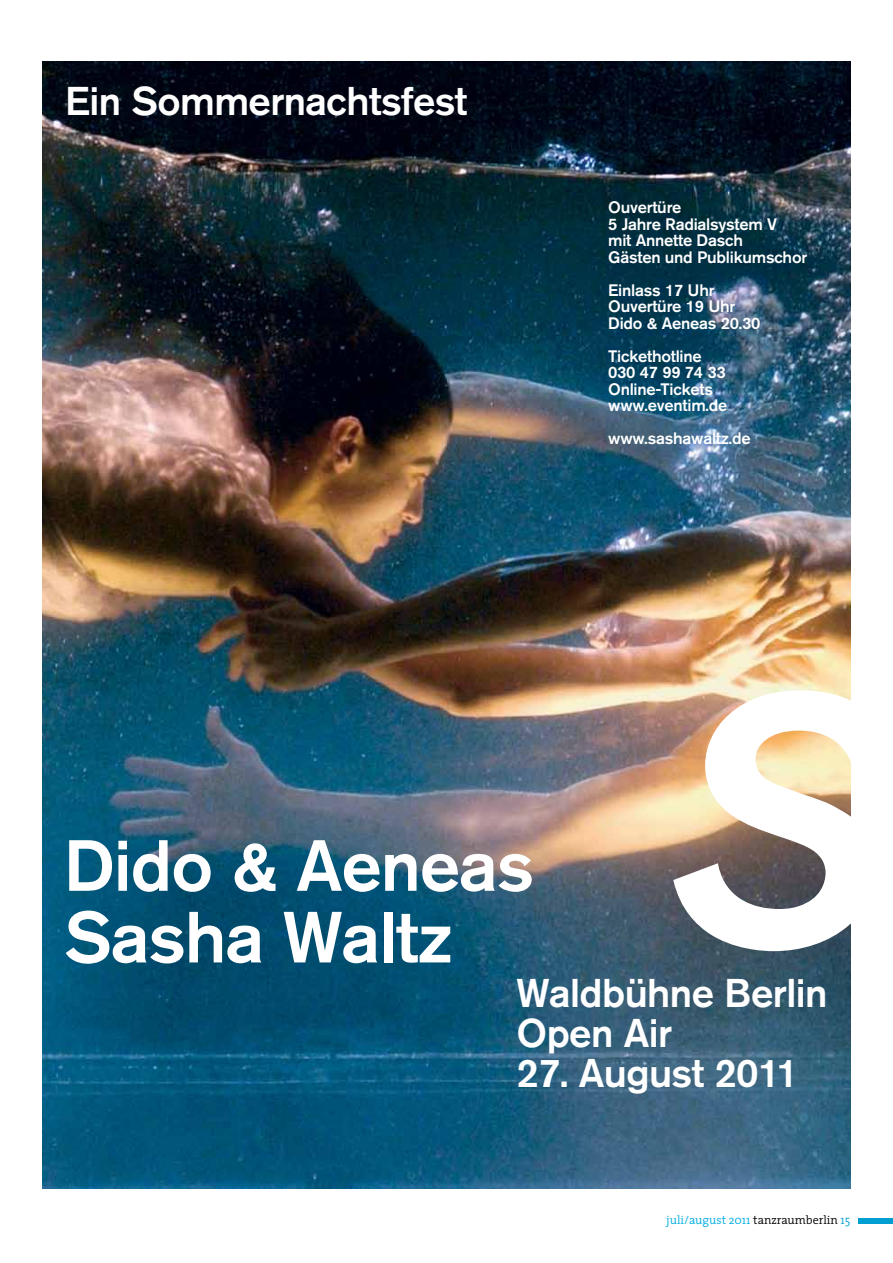
<style>
.page{position:relative;width:893px;height:1263px;background:#fff}
.page>*{position:absolute;margin:0;border:0;box-sizing:border-box;transform-origin:0 0}
.t1{font:500 71.7px/71.7px "Akzidenz Grotesk BQ";letter-spacing:-.015em;color:#fff}
.t2{font:500 39.75px/39.8px "Akzidenz Grotesk BQ";letter-spacing:-.015em;color:#fff}
.t3{font:500 16.5px/16.5px "Akzidenz Grotesk BQ";letter-spacing:-.015em;color:#fff}
.t4{font:300 12px "The Serif";color:#00ade4}
.s1{color:#000}
.s2{color:#009ed1}
</style>
<div class="page">
<div style="left:858px;top:1218px;width:35px;height:6px;background:#009ed1"></div>
<img style="left:43px;top:62px;width:807px;height:1126px">
<svg style="left:673px;top:690px;width:177px;height:261px"></svg>
<h2 class="t2" style="left:65px;top:80px;width:404px">Ein Sommernachtsfest</h2>
<p class="t3" style="left:608px;top:199px;width:200px">Ouvertüre<br>5 Jahre Radialsystem V<br>mit Annette Dasch<br>Gästen und Publikumschor</p>
<p class="t3" style="left:608px;top:281px;width:154px">Einlass 17 Uhr<br>Ouvertüre 19 Uhr<br>Dido &amp; Aeneas 20.30</p>
<p class="t3" style="left:608px;top:347px;width:121px">Tickethotline<br>030 47 99 74 33<br>Online-Tickets www.eventim.de</p>
<p class="t3" style="left:608px;top:430px;width:144px">www.sashawaltz.de</p>
<h1 class="t1" style="left:64px;top:828px;width:471px">Dido &amp; Aeneas<br>Sasha Waltz</h1>
<h2 class="t2" style="left:517px;top:972px;width:312px">Waldbühne Berlin<br>Open Air</h2>
<h2 class="t2" style="left:517px;top:1052px;width:284px">27. August 2011</h2>
<p class="t4" style="left:666px;top:1210px;width:186px">juli/august 2011 <span class="s1">tanzraumberlin</span> <span class="s2">15</span></p>
</div>
